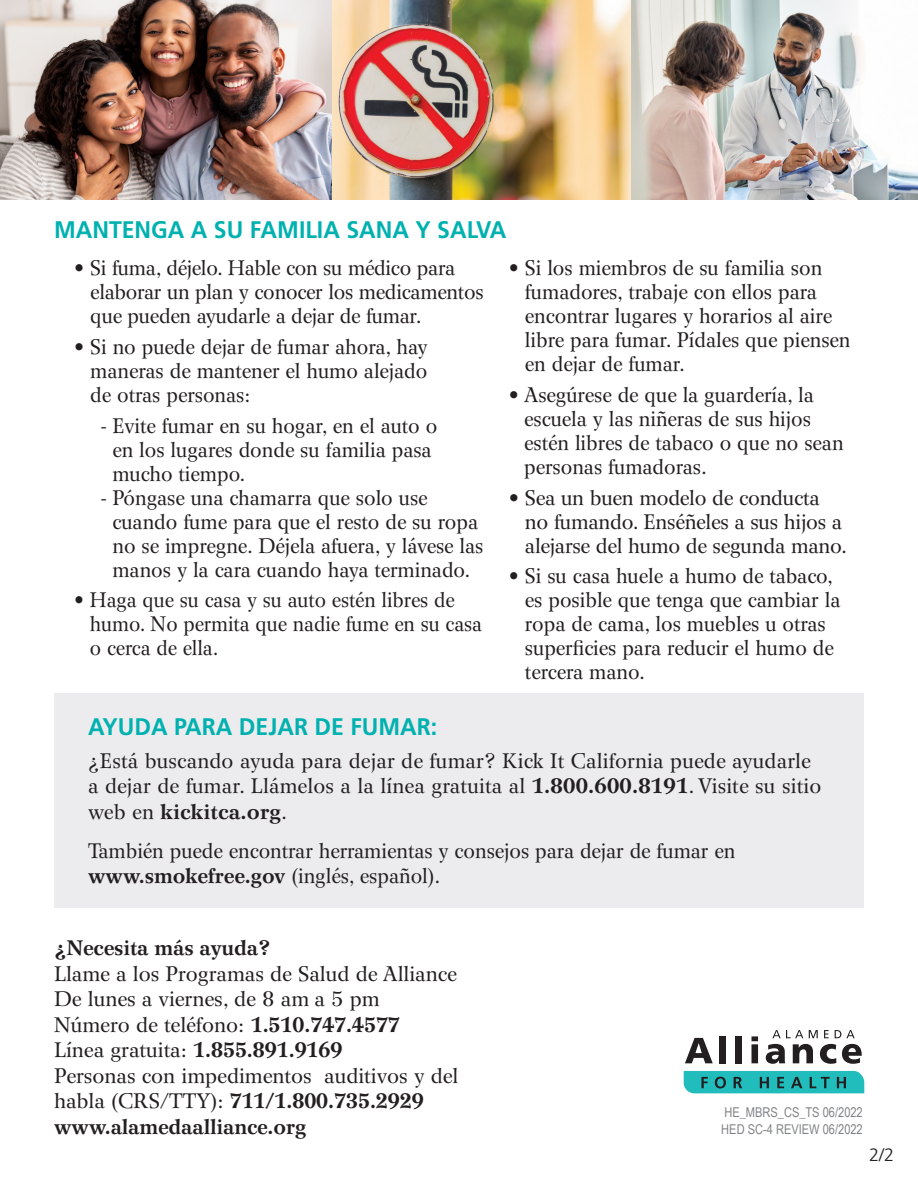
<style>
.page{position:relative;width:918px;height:1188px;background:#fff}
.page>*{position:absolute;margin:0;border:0;box-sizing:border-box;transform-origin:0 0}
.Body_Text{font:700 24px "Frutiger LT Std";color:#00b1b0;scale:.96 1}
.Body_Text-2{font:21px/24px "Wilke LT Std";color:#231f20;scale:.96 1}
.Body_Text-3{font:21px/25.5px "Wilke LT Std";color:#231f20}
.Body_Text-4{font:21px/24px "Wilke LT Std";color:#231f20;scale:.94 1}
.t1{font:300 18px "Frutiger LT Std";color:#231f20}
.Bullets{font:13.5px/16.5px "Arial Narrow";color:#808285}
.s1{font-weight:700}
</style>
<div class="page">
<div style="left:54px;top:693px;width:810px;height:215px;background:#ececee"></div>
<img style="left:0;top:0;width:918px;height:199px">
<svg style="left:685px;top:1038px;width:28px;height:25px"></svg>
<div style="left:720px;top:1036px;width:6px;height:27px;background:#231f20"></div>
<div style="left:736px;top:1036px;width:6px;height:27px;background:#231f20"></div>
<svg style="left:752px;top:1036px;width:6px;height:27px"></svg>
<svg style="left:766px;top:1044px;width:19px;height:20px"></svg>
<svg style="left:793px;top:1044px;width:20px;height:19px"></svg>
<svg style="left:820px;top:1044px;width:16px;height:20px"></svg>
<svg style="left:842px;top:1044px;width:20px;height:20px"></svg>
<svg style="left:684px;top:1071px;width:180px;height:22px;background:#23abab"></svg>
<svg style="left:772px;top:1030px;width:31px;height:8px"></svg>
<svg style="left:809px;top:1030px;width:9px;height:8px"></svg>
<svg style="left:824px;top:1030px;width:5px;height:8px"></svg>
<svg style="left:835px;top:1030px;width:20px;height:8px"></svg>
<img style="left:631px;top:0;width:287px;height:12px">
<p class="Body_Text" style="left:54px;top:215px;width:473px">MANTENGA A SU FAMILIA SANA Y SALVA</p>
<p class="Body_Text-2" style="left:90px;top:256px;width:411px;text-indent:-16px">• Si fuma, déjelo. Hable con su médico para elaborar un plan y conocer los medicamentos que pueden ayudarle a dejar de fumar.</p>
<p class="Body_Text-2" style="left:90px;top:335px;width:353px;text-align:justify;text-indent:-16px">• Si no puede dejar de fumar ahora, hay maneras de mantener el humo alejado de otras personas:</p>
<p class="Body_Text-2" style="left:112px;top:413px;width:340px;text-indent:-11px">- Evite fumar en su hogar, en el auto o en los lugares donde su familia pasa mucho tiempo.</p>
<p class="Body_Text-2" style="left:112px;top:485px;width:388px;text-indent:-11px">- Póngase una chamarra que solo use cuando fume para que el resto de su ropa no se impregne. Déjela afuera, y lávese las manos y la cara cuando haya terminado.</p>
<p class="Body_Text-4" style="left:90px;top:588px;width:419px;text-indent:-16px">• Haga que su casa y su auto estén libres de humo. No permita que nadie fume en su casa o cerca de ella.</p>
<p class="Body_Text-2" style="left:525px;top:256px;width:341px;text-indent:-16px">• Si los miembros de su familia son fumadores, trabaje con ellos para encontrar lugares y horarios al aire libre para fumar. Pídales que piensen en dejar de fumar.</p>
<p class="Body_Text-2" style="left:524px;top:383px;width:334px;text-indent:-15px">• Asegúrese de que la guardería, la escuela y las niñeras de sus hijos estén libres de tabaco o que no sean personas fumadoras.</p>
<p class="Body_Text-3" style="left:525px;top:485px;width:324px;line-height:24px;text-indent:-16px">• Sea un buen modelo de conducta no fumando. Enséñeles a sus hijos a alejarse del humo de segunda mano.</p>
<p class="Body_Text-2" style="left:525px;top:564px;width:330px;text-indent:-16px">• Si su casa huele a humo de tabaco, es posible que tenga que cambiar la ropa de cama, los muebles u otras superficies para reducir el humo de tercera mano.</p>
<p class="Body_Text" style="left:88px;top:713px;width:365px">AYUDA PARA DEJAR DE FUMAR:</p>
<p class="Body_Text-3" style="left:88px;top:748px;width:735px">¿Está buscando ayuda para dejar de fumar? Kick It California puede ayudarle a dejar de fumar. Llámelos a la línea gratuita al <span class="s1">1.800.600.8191</span>. Visite su sitio web en <span class="s1">kickitca.org</span>.</p>
<p class="Body_Text-2" style="left:88px;top:838px;width:676px;line-height:25.5px">También puede encontrar herramientas y consejos para dejar de fumar en <span class="s1">www.smokefree.gov</span> (inglés, español).</p>
<p class="Body_Text-3" style="left:54px;top:936px;width:406px"><span class="s1">¿Necesita más ayuda?<br></span>Llame a los Programas de Salud de Alliance De lunes a viernes, de 8 am a 5 pm Número de teléfono: <span class="s1">1.510.747.4577<br></span>Línea gratuita: <span class="s1">1.855.891.9169<br></span>Personas con impedimentos auditivos y del habla (CRS/TTY): <span class="s1">711/1.800.735.2929 www.alamedaalliance.org</span></p>
<p class="Bullets" style="left:721px;top:1104px;width:143px">HE_MBRS_CS_TS 06/2022<br>HED SC-4 REVIEW 06/2022</p>
<p class="t1" style="left:869px;top:1145px;width:27px">2/2</p>
</div>
